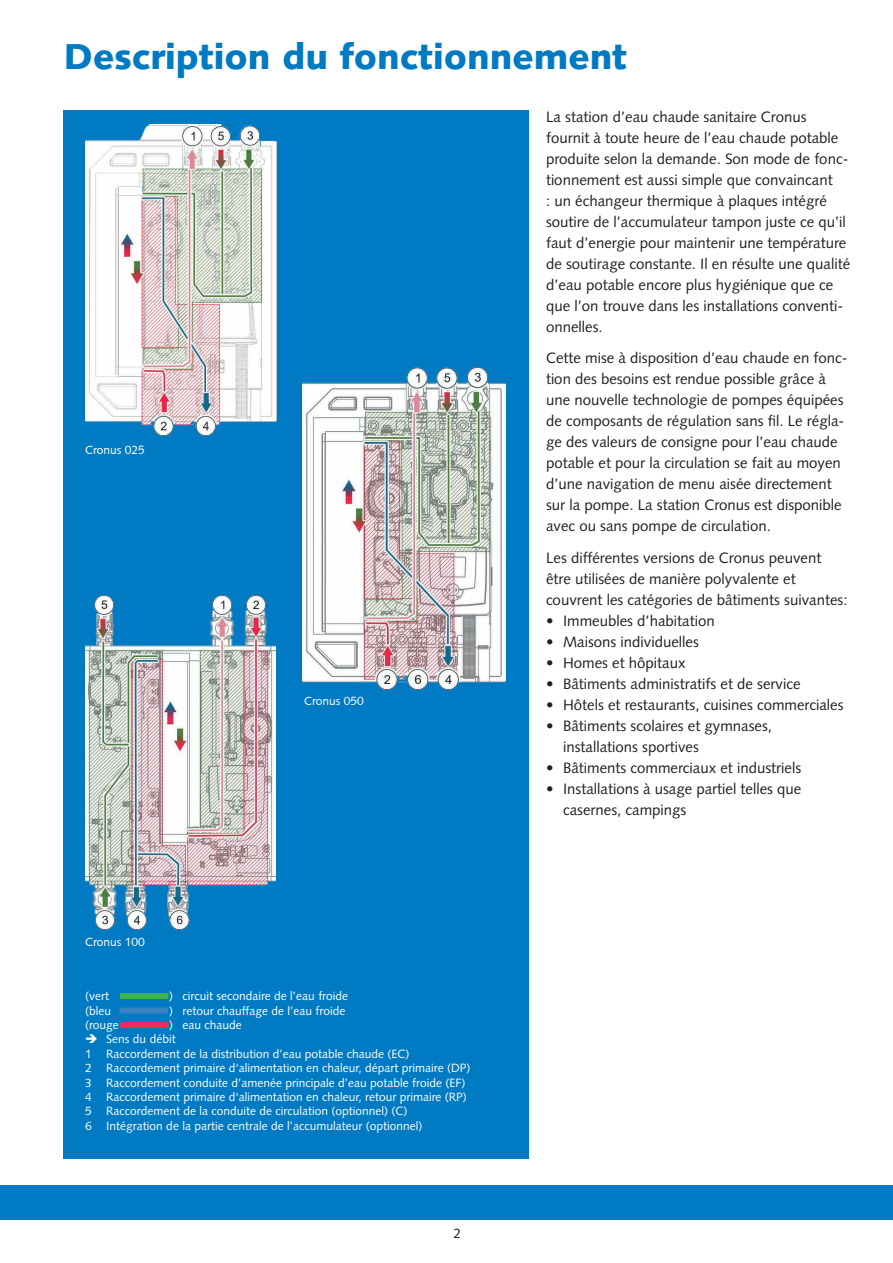
<style>
.page{position:relative;width:893px;height:1263px;background:#fff}
.page>*{position:absolute;margin:0;border:0;box-sizing:border-box;transform-origin:0 0}
.t1{font:900 36px "Syntax";color:#007ac2}
.t2{font:15px/21px "Syntax";color:#231f20}
.t3{font:13.5px "Syntax";color:#231f20}
.t4{font:12px "Syntax";color:#fff}
.t5{font:12px "Syntax";color:#fff}
</style>
<div class="page">
<div style="left:0;top:1186px;width:893px;height:34px;background:#007ac2"></div>
<div style="left:64px;top:111px;width:465px;height:1048px;background:#007ac2"></div>
<div style="left:120px;top:993px;width:48px;height:6px;background:#3db54a"></div>
<div style="left:120px;top:1008px;width:48px;height:6px;background:#3882c2"></div>
<div style="left:120px;top:1022px;width:49px;height:6px;background:#ee2c58"></div>
<img style="left:85px;top:124px;width:191px;height:311px">
<img style="left:303px;top:368px;width:203px;height:322px">
<img style="left:85px;top:595px;width:190px;height:334px">
<h1 class="t1" style="left:64px;top:36px;width:565px">Description du fonctionnement</h1>
<p class="t2" style="left:546px;top:106px;width:306px">La station d’eau chaude sanitaire Cronus fournit à toute heure de l’eau chaude potable produite selon la demande. Son mode de fonc&shy;tionnement est aussi simple que convaincant<br>: un échangeur thermique à plaques intégré soutire de l’accumulateur tampon juste ce qu’il faut d’energie pour maintenir une température de soutirage constante. Il en résulte une qualité d’eau potable encore plus hygiénique que ce que l’on trouve dans les installations conventi&shy;onnelles.</p>
<p class="t2" style="left:546px;top:348px;width:303px">Cette mise à disposition d’eau chaude en fonc&shy;tion des besoins est rendue possible grâce à une nouvelle technologie de pompes équipées de composants de régulation sans fil. Le régla&shy;ge des valeurs de consigne pour l’eau chaude potable et pour la circulation se fait au moyen d’une navigation de menu aisée directement sur la pompe. La station Cronus est disponible avec ou sans pompe de circulation.</p>
<p class="t2" style="left:546px;top:547px;width:303px">Les différentes versions de Cronus peuvent être utilisées de manière polyvalente et couvrent les catégories de bâtiments suivantes:</p>
<p class="t2" style="left:546px;top:610px;width:170px">• Immeubles d’habitation</p>
<p class="t2" style="left:546px;top:631px;width:154px">• Maisons individuelles</p>
<p class="t2" style="left:546px;top:652px;width:141px">• Homes et hôpitaux</p>
<p class="t2" style="left:546px;top:673px;width:256px">• Bâtiments administratifs et de service</p>
<p class="t2" style="left:546px;top:694px;width:299px">• Hôtels et restaurants, cuisines commerciales</p>
<p class="t2" style="left:563px;top:715px;width:211px;text-indent:-17px">• Bâtiments scolaires et gymnases, installations sportives</p>
<p class="t2" style="left:546px;top:757px;width:257px">• Bâtiments commerciaux et industriels</p>
<p class="t2" style="left:563px;top:778px;width:240px;text-indent:-17px">• Installations à usage partiel telles que casernes, campings</p>
<p class="t5" style="left:85px;top:443px;width:61px">Cronus 025</p>
<p class="t5" style="left:304px;top:693px;width:61px">Cronus 050</p>
<p class="t5" style="left:85px;top:935px;width:61px">Cronus 100</p>
<p class="t4" style="left:85px;top:989px;width:25px">(vert</p>
<p class="t4" style="left:169px;top:989px;width:181px">) circuit secondaire de l’eau froide</p>
<p class="t4" style="left:85px;top:1003px;width:28px">(bleu</p>
<p class="t4" style="left:169px;top:1003px;width:178px">) retour chauffage de l’eau froide</p>
<p class="t4" style="left:85px;top:1018px;width:35px">(rouge</p>
<p class="t4" style="left:169px;top:1018px;width:74px">) eau chaude</p>
<p class="t4" style="left:106px;top:1032px;width:71px">Sens du débit</p>
<p class="t4" style="left:85px;top:1046px;width:326px">1 Raccordement de la distribution d’eau potable chaude (EC)</p>
<p class="t4" style="left:85px;top:1061px;width:387px">2 Raccordement primaire d‘alimentation en chaleur, départ primaire (DP)</p>
<p class="t4" style="left:85px;top:1075px;width:382px">3 Raccordement conduite d’amenée principale d’eau potable froide (EF)</p>
<p class="t4" style="left:85px;top:1090px;width:383px">4 Raccordement primaire d‘alimentation en chaleur, retour primaire (RP)</p>
<p class="t4" style="left:85px;top:1104px;width:324px">5 Raccordement de la conduite de circulation (optionnel) (C)</p>
<p class="t4" style="left:85px;top:1118px;width:339px">6 Intégration de la partie centrale de l’accumulateur (optionnel)</p>
<p class="t3" style="left:453px;top:1225px;width:9px">2</p>
</div>
